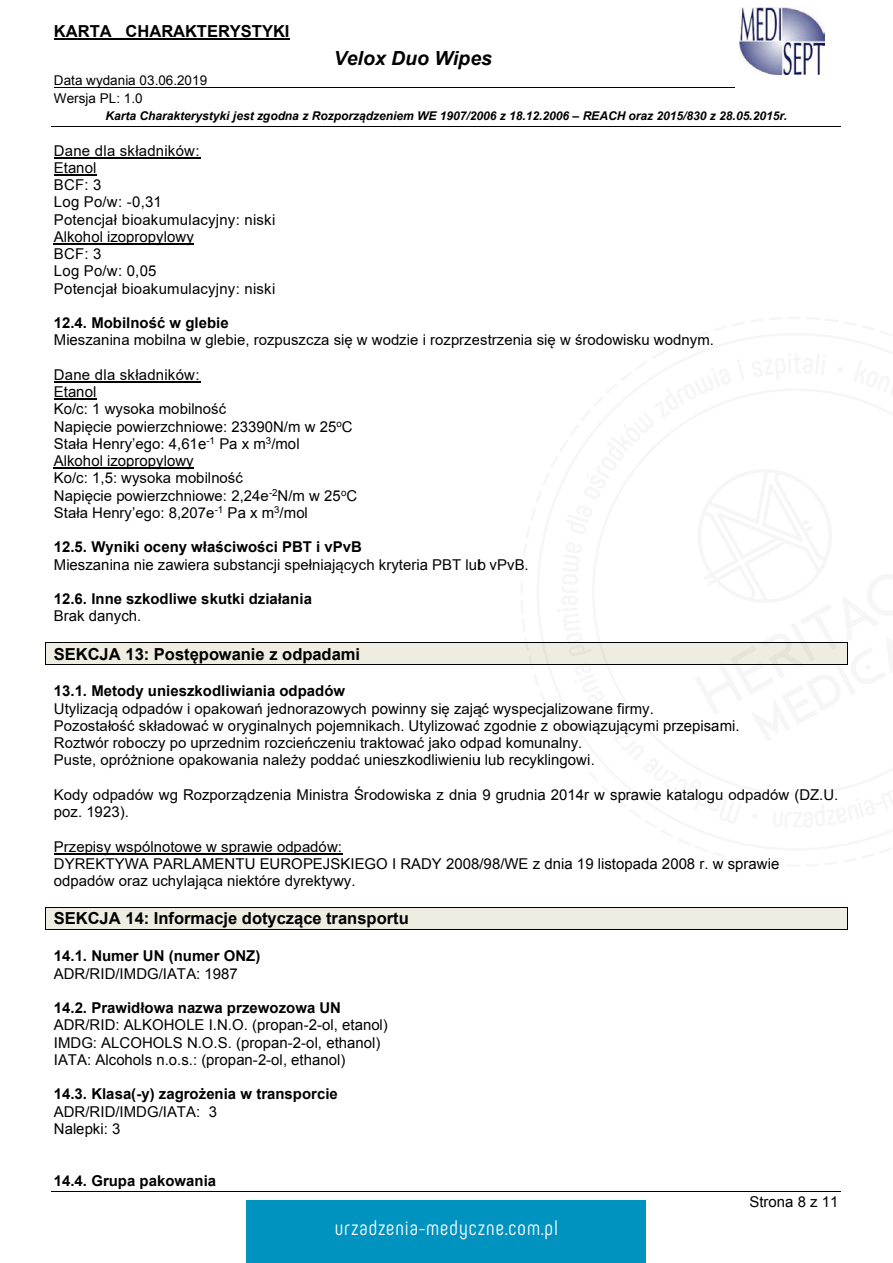
<style>
.page{position:relative;width:893px;height:1263px;background:#fff}
.page>*{position:absolute;margin:0;border:0;box-sizing:border-box;transform-origin:0 0}
.t1{font:21px "Phenomena";letter-spacing:.05em;color:#fff}
.t2{font:italic 700 19.5px "Arial";color:#000}
.t3{font:700 16.5px "Arial";letter-spacing:-.005em;color:#000}
.t4{font:15px/17.2px "Arial";color:#000}
.t5{font:700 15px "Arial";color:#000}
.t6{font:13.5px/17.9px "Arial";color:#000}
.t7{font:italic 700 12px "Arial";letter-spacing:-.005em;color:#000}
</style>
<div class="page">
<hr style="left:54px;top:39px;width:236px;height:1px;background:#000">
<hr style="left:54px;top:87px;width:680px;height:1px;background:#000">
<hr style="left:52px;top:126px;width:789px;height:1px;background:#000">
<hr style="left:52px;top:1191px;width:789px;height:1px;background:#000">
<img style="left:740px;top:8px;width:84px;height:66px">
<hr style="left:54px;top:157px;width:146px;height:1px;background:#000">
<hr style="left:54px;top:175px;width:42px;height:1px;background:#000">
<hr style="left:54px;top:243px;width:140px;height:2px;background:#000">
<hr style="left:54px;top:381px;width:146px;height:2px;background:#000">
<hr style="left:54px;top:399px;width:42px;height:1px;background:#000">
<hr style="left:54px;top:468px;width:140px;height:1px;background:#000">
<div style="left:46px;top:643px;width:801px;height:21px;background:#efece1"></div>
<hr style="left:46px;top:642px;width:801px;height:1px;background:#000">
<hr style="left:46px;top:664px;width:801px;height:1px;background:#000">
<svg style="left:45px;top:642px;width:1px;height:23px"></svg>
<hr style="left:54px;top:853px;width:288px;height:1px;background:#000">
<div style="left:46px;top:907px;width:801px;height:22px;background:#efece1"></div>
<hr style="left:46px;top:907px;width:801px;height:1px;background:#000">
<hr style="left:46px;top:929px;width:801px;height:1px;background:#000">
<svg style="left:45px;top:907px;width:1px;height:23px"></svg>
<svg style="left:847px;top:908px;width:1px;height:22px"></svg>
<div style="left:247px;top:1201px;width:399px;height:62px;background:#0093bf"></div>
<p class="t3" style="left:54px;top:20px;width:237px">KARTA CHARAKTERYSTYKI</p>
<h2 class="t2" style="left:334px;top:46px;width:160px">Velox Duo Wipes</h2>
<p class="t6" style="left:54px;top:72px;width:155px">Data wydania 03.06.2019<br>Wersja PL: 1.0</p>
<p class="t7" style="left:106px;top:108px;width:683px">Karta Charakterystyki jest zgodna z Rozporządzeniem WE 1907/2006 z 18.12.2006 – REACH oraz 2015/830 z 28.05.2015r.</p>
<p class="t4" style="left:54px;top:142px;width:223px">Dane dla składników:<br>Etanol<br>BCF: 3<br>Log Po/w: -0,31<br>Potencjał bioakumulacyjny: niski<br>Alkohol izopropylowy<br>BCF: 3<br>Log Po/w: 0,05<br>Potencjał bioakumulacyjny: niski</p>
<p class="t5" style="left:54px;top:313px;width:176px">12.4. Mobilność w glebie</p>
<p class="t4" style="left:54px;top:332px;width:661px">Mieszanina mobilna w glebie, rozpuszcza się w wodzie i rozprzestrzenia się w środowisku wodnym.</p>
<p class="t4" style="left:54px;top:366px;width:305px">Dane dla składników:<br>Etanol<br>Ko/c: 1 wysoka mobilność<br>Napięcie powierzchniowe: 23390N/m w 25<sup>o</sup>C<br>Stała Henry’ego: 4,61e<sup>-1</sup> Pa x m<sup>3</sup>/mol<br>Alkohol izopropylowy<br>Ko/c: 1,5: wysoka mobilność<br>Napięcie powierzchniowe: 2,24e<sup>-2</sup>N/m w 25<sup>o</sup>C<br>Stała Henry’ego: 8,207e<sup>-1</sup> Pa x m<sup>3</sup>/mol</p>
<p class="t5" style="left:54px;top:537px;width:309px">12.5. Wyniki oceny właściwości PBT i vPvB</p>
<p class="t4" style="left:54px;top:556px;width:476px">Mieszanina nie zawiera substancji spełniających kryteria PBT lub vPvB.</p>
<p class="t5" style="left:54px;top:589px;width:260px">12.6. Inne szkodliwe skutki działania</p>
<p class="t4" style="left:54px;top:607px;width:89px">Brak danych.</p>
<p class="t3" style="left:54px;top:642px;width:308px">SEKCJA 13: Postępowanie z odpadami</p>
<p class="t5" style="left:54px;top:681px;width:293px">13.1. Metody unieszkodliwiania odpadów</p>
<p class="t4" style="left:54px;top:700px;width:687px">Utylizacją odpadów i opakowań jednorazowych powinny się zająć wyspecjalizowane firmy.<br>Pozostałość składować w oryginalnych pojemnikach. Utylizować zgodnie z obowiązującymi przepisami.<br>Roztwór roboczy po uprzednim rozcieńczeniu traktować jako odpad komunalny.<br>Puste, opróżnione opakowania należy poddać unieszkodliwieniu lub recyklingowi.</p>
<p class="t4" style="left:54px;top:786px;width:786px">Kody odpadów wg Rozporządzenia Ministra Środowiska z dnia 9 grudnia 2014r w sprawie katalogu odpadów (DZ.U. poz. 1923).</p>
<p class="t4" style="left:54px;top:838px;width:727px">Przepisy wspólnotowe w sprawie odpadów:<br>DYREKTYWA PARLAMENTU EUROPEJSKIEGO I RADY 2008/98/WE z dnia 19 listopada 2008 r. w sprawie odpadów oraz uchylająca niektóre dyrektywy.</p>
<p class="t3" style="left:54px;top:907px;width:356px">SEKCJA 14: Informacje dotyczące transportu</p>
<p class="t5" style="left:54px;top:946px;width:208px">14.1. Numer UN (numer ONZ)</p>
<p class="t4" style="left:54px;top:965px;width:185px">ADR/RID/IMDG/IATA: 1987</p>
<p class="t5" style="left:54px;top:997px;width:289px">14.2. Prawidłowa nazwa przewozowa UN</p>
<p class="t4" style="left:54px;top:1016px;width:335px">ADR/RID: ALKOHOLE I.N.O. (propan-2-ol, etanol)<br>IMDG: ALCOHOLS N.O.S. (propan-2-ol, ethanol)<br>IATA: Alcohols n.o.s.: (propan-2-ol, ethanol)</p>
<p class="t5" style="left:54px;top:1084px;width:285px">14.3. Klasa(-y) zagrożenia w transporcie</p>
<p class="t4" style="left:54px;top:1103px;width:165px">ADR/RID/IMDG/IATA: 3<br>Nalepki: 3</p>
<p class="t5" style="left:54px;top:1170px;width:164px">14.4. Grupa pakowania</p>
<h1 class="t1" style="left:335px;top:1215px;width:225px">urzadzenia-medyczne.com.pl</h1>
<p class="t4" style="left:749px;top:1193px;width:91px">Strona 8 z 11</p>
</div>
